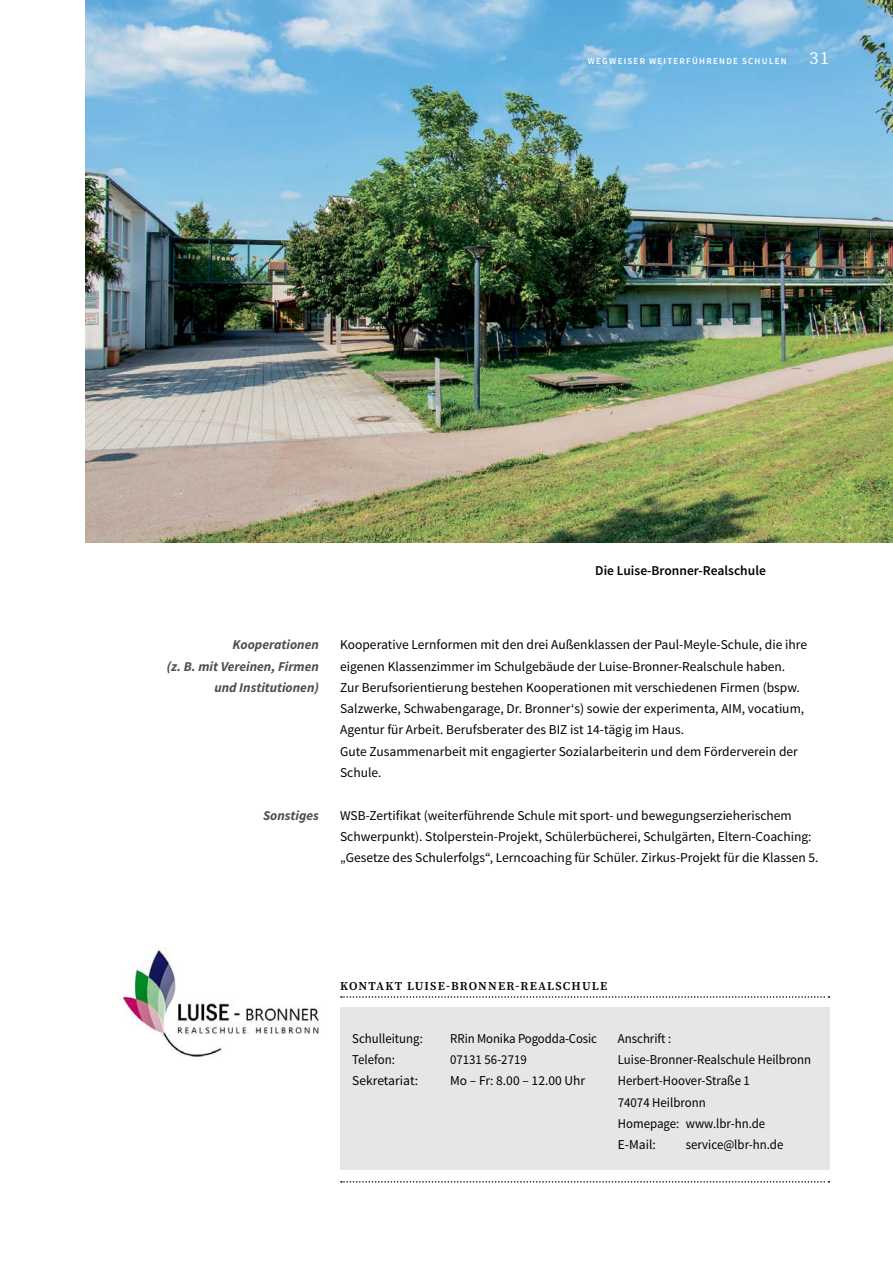
<style>
.page{position:relative;width:893px;height:1263px;background:#fff}
.page>*{position:absolute;margin:0;border:0;box-sizing:border-box;transform-origin:0 0}
.t1{font:18px "Source Serif Pro";color:#fff}
._04_Fließtext_linksb{font:13.5px/21.3px "Source Sans Pro";color:#000}
._04_Fließtext{font:13.5px "Source Sans Pro";color:#000;scale:.95 1}
.t2{font:italic 700 13.5px/21.3px "Source Sans Pro";color:#544d48;text-align:right}
._04_Fließtext-2{font:13.5px "Source Sans Pro";color:#000}
.t3{font:600 13.5px "Source Sans Pro";color:#000}
._07_Infokastenüberschrift{font:600 12px "Source Serif Pro";letter-spacing:.095em;color:#000}
.t4{font:600 9px "Source Sans Pro";letter-spacing:.145em;color:#fff}
</style>
<div class="page">
<div style="left:340px;top:1008px;width:489px;height:162px;background:#e7e6e6"></div>
<svg style="left:341px;top:996px;width:488px;height:2px"></svg>
<svg style="left:341px;top:1181px;width:488px;height:1px"></svg>
<img style="left:85px;top:0;width:808px;height:542px">
<img style="left:119px;top:948px;width:201px;height:109px">
<p class="t4" style="left:588px;top:55px;width:200px">WEGWEISER WEITERFÜHRENDE SCHULEN</p>
<h1 class="t1" style="left:809px;top:46px;width:21px">31</h1>
<p class="t3" style="left:595px;top:562px;width:172px">Die Luise-Bronner-Realschule</p>
<h3 class="t2" style="left:167px;top:634px;width:154px">Kooperationen<br>(z. B. mit Vereinen, Firmen und Institutionen)</h3>
<h3 class="t2" style="left:263px;top:804px;width:57px">Sonstiges</h3>
<p class="_04_Fließtext_linksb" style="left:340px;top:634px;width:468px">Kooperative Lernformen mit den drei Außenklassen der Paul-Meyle-Schule, die ihre eigenen Klassenzimmer im Schulgebäude der Luise-Bronner-Realschule haben.<br>Zur Berufsorientierung bestehen Kooperationen mit verschiedenen Firmen (bspw.<br>Salzwerke, Schwabengarage, Dr. Bronner‘s) sowie der experimenta, AIM, vocatium, Agentur für Arbeit. Berufsberater des BIZ ist 14-tägig im Haus.<br>Gute Zusammenarbeit mit engagierter Sozialarbeiterin und dem Förderverein der Schule.</p>
<p class="_04_Fließtext_linksb" style="left:340px;top:805px;width:480px">WSB-Zertifikat (weiterführende Schule mit sport- und bewegungserzieherischem<br>Schwerpunkt). Stolperstein-Projekt, Schülerbücherei, Schulgärten, Eltern-Coaching: „Gesetze des Schulerfolgs“, Lerncoaching für Schüler. Zirkus-Projekt für die Klassen 5.</p>
<h4 class="_07_Infokastenüberschrift" style="left:340px;top:977px;width:268px">KONTAKT LUISE-BRONNER-REALSCHULE</h4>
<p class="_04_Fließtext" style="left:352px;top:1030px;width:76px">Schulleitung:</p>
<p class="_04_Fließtext" style="left:450px;top:1030px;width:156px">RRin Monika Pogodda-Cosic</p>
<p class="_04_Fließtext" style="left:352px;top:1051px;width:46px">Telefon:</p>
<p class="_04_Fließtext" style="left:450px;top:1051px;width:82px">07131 56-2719</p>
<p class="_04_Fließtext-2" style="left:352px;top:1072px;width:67px">Sekretariat:</p>
<p class="_04_Fließtext-2" style="left:450px;top:1072px;width:137px">Mo – Fr: 8.00 – 12.00 Uhr</p>
<p class="_04_Fließtext" style="left:618px;top:1030px;width:58px">Anschrift :</p>
<p class="_04_Fließtext" style="left:618px;top:1051px;width:205px">Luise-Bronner-Realschule Heilbronn</p>
<p class="_04_Fließtext" style="left:618px;top:1072px;width:141px">Herbert-Hoover-Straße 1</p>
<p class="_04_Fließtext" style="left:618px;top:1094px;width:94px">74074 Heilbronn</p>
<p class="_04_Fließtext" style="left:618px;top:1115px;width:157px">Homepage: www.lbr-hn.de</p>
<p class="_04_Fließtext-2" style="left:618px;top:1136px;width:40px">E-Mail:</p>
<p class="_04_Fließtext" style="left:686px;top:1136px;width:104px">service@lbr-hn.de</p>
</div>
